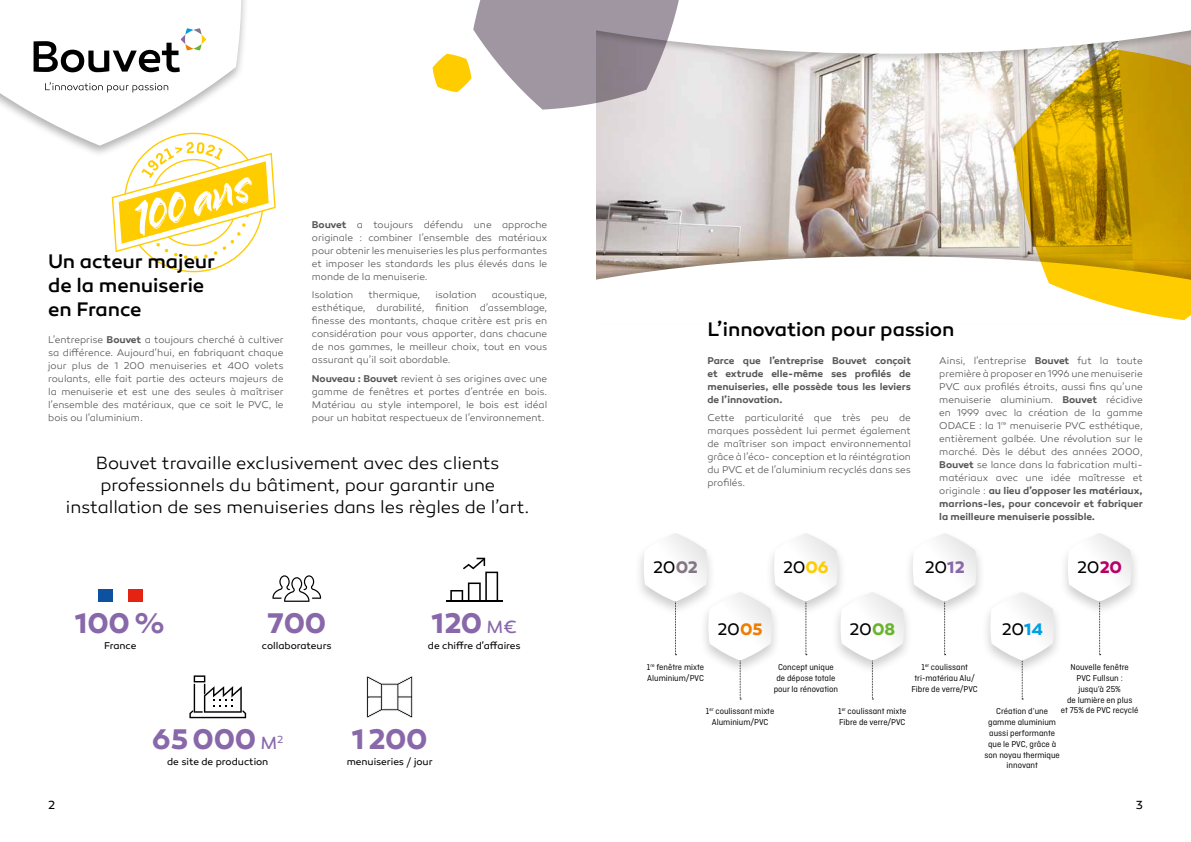
<style>
.page{position:relative;width:1191px;height:842px;background:#fff}
.page>*{position:absolute;margin:0;border:0;box-sizing:border-box;transform-origin:0 0}
.t1{font:700 29px "Canaro";letter-spacing:-.01em;color:#8968aa}
.t2{font:500 20px/24px "Canaro";letter-spacing:-.005em;color:#000}
.t3{font:300 18px/21.6px "Canaro";letter-spacing:-.005em;color:#000;text-align:center}
.t4{font:17px "Canaro";letter-spacing:-.015em;color:#000}
.t5{font:12px "Canaro";color:#000}
.t6{font:300 10px/13px "Canaro";letter-spacing:-.005em;color:#575756;text-align:justify}
.t7{font:600 10px/13px "Canaro";letter-spacing:-.005em;color:#575756;text-align:justify}
.t8{font:10px "Canaro";letter-spacing:-.005em;color:#000}
.t9{font:9px/10.8px "Ciutadella";color:#000;text-align:center}
.s1{font-weight:600}
.s2{font-weight:400;font-size:18px}
.s3{font-weight:700;color:#847783}
.s4{font-weight:700;color:#fc0}
.s5{font-weight:700;color:#8968aa}
.s6{font-weight:700;color:#ba0067}
.s7{font-weight:700;color:#ef7d00}
.s8{font-weight:700;color:#69b42e}
.s9{font-weight:700;color:#009fe3}
</style>
<div class="page">
<svg style="left:272px;top:575px;width:49px;height:27px"></svg>
<div style="left:98px;top:590px;width:15px;height:12px;background:#0d52a0"></div>
<div style="left:128px;top:590px;width:14px;height:12px;background:#e42313"></div>
<hr style="left:446px;top:600px;width:57px;height:2px;background:#000">
<svg style="left:450px;top:558px;width:48px;height:42px"></svg>
<svg style="left:189px;top:675px;width:57px;height:43px"></svg>
<svg style="left:366px;top:676px;width:47px;height:42px"></svg>
<img style="left:596px;top:110px;width:417px;height:136px">
<div style="left:575px;top:246px;width:616px;height:80px;background:#000;opacity:.2"></div>
<svg style="left:595px;top:256px;width:596px;height:68px"></svg>
<svg style="left:1013px;top:110px;width:178px;height:210px;background:#d5ae25"></svg>
<div style="left:634px;top:530px;width:82px;height:86px;background:#000;opacity:.2"></div>
<div style="left:903px;top:530px;width:82px;height:86px;background:#000;opacity:.2"></div>
<svg style="left:913px;top:533px;width:63px;height:122px"></svg>
<div style="left:1058px;top:530px;width:82px;height:86px;background:#000;opacity:.2"></div>
<svg style="left:1067px;top:533px;width:64px;height:122px"></svg>
<div style="left:831px;top:589px;width:82px;height:86px;background:#000;opacity:.2"></div>
<svg style="left:643px;top:533px;width:261px;height:167px"></svg>
<div style="left:980px;top:589px;width:83px;height:86px;background:#000;opacity:.2"></div>
<svg style="left:990px;top:592px;width:64px;height:108px"></svg>
<div style="left:568px;top:0;width:27px;height:842px;background:#fff"></div>
<svg style="left:432px;top:0;width:759px;height:110px"></svg>
<svg style="left:0;top:0;width:276px;height:273px"></svg>
<h2 class="t2" style="left:48px;top:249px;width:169px">Un acteur majeur de la menuiserie en France</h2>
<p class="t6" style="left:48px;top:333px;width:237px">L’entreprise <span class="s1">Bouvet</span> a toujours cherché à cultiver sa différence. Aujourd’hui, en fabriquant chaque jour plus de 1 200 menuiseries et 400 volets roulants, elle fait partie des acteurs majeurs de la menuiserie et est une des seules à maîtriser l’ensemble des matériaux, que ce soit le PVC, le bois ou l’aluminium.</p>
<p class="t6" style="left:312px;top:218px;width:237px"><span class="s1">Bouvet</span> a toujours défendu une approche originale : combiner l’ensemble des matériaux pour obtenir les menuiseries les plus performantes et imposer les standards les plus élevés dans le monde de la menuiserie.</p>
<p class="t6" style="left:312px;top:289px;width:43px">Isolation</p>
<p class="t6" style="left:368px;top:289px;width:53px">thermique,</p>
<p class="t6" style="left:435px;top:289px;width:42px">isolation</p>
<p class="t6" style="left:312px;top:289px;width:237px;text-indent:180px">acoustique, esthétique, durabilité, finition d’assemblage, finesse des montants, chaque critère est pris en considération pour vous apporter, dans chacune de nos gammes, le meilleur choix, tout en vous assurant qu’il soit abordable.</p>
<p class="t6" style="left:312px;top:372px;width:237px"><span class="s1">Nouveau : Bouvet</span> revient à ses origines avec une gamme de fenêtres et portes d’entrée en bois.<br>Matériau au style intemporel, le bois est idéal pour un habitat respectueux de l’environnement.</p>
<h3 class="t3" style="left:66px;top:453px;width:465px">Bouvet travaille exclusivement avec des clients professionnels du bâtiment, pour garantir une installation de ses menuiseries dans les règles de l’art.</h3>
<h1 class="t1" style="left:75px;top:605px;width:92px">100 %</h1>
<p class="t8" style="left:104px;top:640px;width:34px">France</p>
<h1 class="t1" style="left:267px;top:605px;width:60px">700</h1>
<p class="t8" style="left:262px;top:640px;width:71px">collaborateurs</p>
<h1 class="t1" style="left:431px;top:605px;width:87px">120 <span class="s2">M€</span></h1>
<p class="t8" style="left:428px;top:640px;width:94px">de chiffre d’affaires</p>
<h1 class="t1" style="left:152px;top:721px;width:133px">65 000 <span class="s2">M</span><sup>2</sup></h1>
<p class="t8" style="left:167px;top:756px;width:103px">de site de production</p>
<h1 class="t1" style="left:352px;top:721px;width:77px">1 200</h1>
<p class="t8" style="left:347px;top:756px;width:87px">menuiseries / jour</p>
<h2 class="t2" style="left:707px;top:318px;width:248px">L’innovation pour passion</h2>
<p class="t7" style="left:707px;top:354px;width:205px">Parce que l’entreprise Bouvet conçoit et extrude elle-même ses profilés de menuiseries, elle possède tous les leviers de l’innovation.</p>
<p class="t6" style="left:707px;top:411px;width:205px">Cette particularité que très peu de marques possèdent lui permet également de maîtriser son impact environnemental grâce à l’éco- conception et la réintégration du PVC et de l’aluminium recyclés dans ses profilés.</p>
<p class="t6" style="left:939px;top:354px;width:205px">Ainsi, l’entreprise <span class="s1">Bouvet</span> fut la toute première à proposer en 1996 une menuiserie PVC aux profilés étroits, aussi fins qu’une menuiserie aluminium. <span class="s1">Bouvet</span> récidive en 1999 avec la création de la gamme ODACE : la 1<sup>re</sup> menuiserie PVC esthétique, entièrement galbée. Une révolution sur le marché. Dès le début des années 2000, <span class="s1">Bouvet</span> se lance dans la fabrication multi&shy;matériaux avec une idée maîtresse et originale : <span class="s1">au lieu d’opposer les matériaux, marrions-les, pour concevoir et fabriquer la meilleure menuiserie possible.</span></p>
<h3 class="t4" style="left:653px;top:557px;width:46px">20<span class="s3">02</span></h3>
<h3 class="t4" style="left:783px;top:557px;width:47px">20<span class="s4">06</span></h3>
<h3 class="t4" style="left:924px;top:557px;width:41px">20<span class="s5">12</span></h3>
<h3 class="t4" style="left:1077px;top:557px;width:46px">20<span class="s6">20</span></h3>
<h3 class="t4" style="left:717px;top:619px;width:47px">20<span class="s7">05</span></h3>
<h3 class="t4" style="left:849px;top:619px;width:47px">20<span class="s8">08</span></h3>
<h3 class="t4" style="left:1001px;top:619px;width:43px">20<span class="s9">14</span></h3>
<p class="t9" style="left:647px;top:662px;width:59px;text-align:left">1<sup>re</sup> fenêtre mixte<br>Aluminium/PVC</p>
<p class="t9" style="left:1060px;top:662px;width:79px">Nouvelle fenêtre<br>PVC Fullsun :<br>jusqu’à 25%<br>de lumière en plus<br>et 75% de PVC recyclé</p>
<p class="t9" style="left:911px;top:662px;width:68px">1<sup>er</sup> coulissant tri-matériau Alu/<br>Fibre de verre/PVC</p>
<p class="t9" style="left:773px;top:662px;width:66px">Concept unique de dépose totale pour la rénovation</p>
<p class="t9" style="left:984px;top:706px;width:77px">Création d’une gamme aluminium aussi performante que le PVC, grâce à son noyau thermique innovant</p>
<p class="t9" style="left:706px;top:706px;width:70px">1<sup>er</sup> coulissant mixte<br>Aluminium/PVC</p>
<p class="t9" style="left:838px;top:706px;width:70px;text-align:left">1<sup>er</sup> coulissant mixte<br>Fibre de verre/PVC</p>
<p class="t5" style="left:48px;top:798px;width:8px">2</p>
<p class="t5" style="left:1135px;top:798px;width:9px">3</p>
</div>
